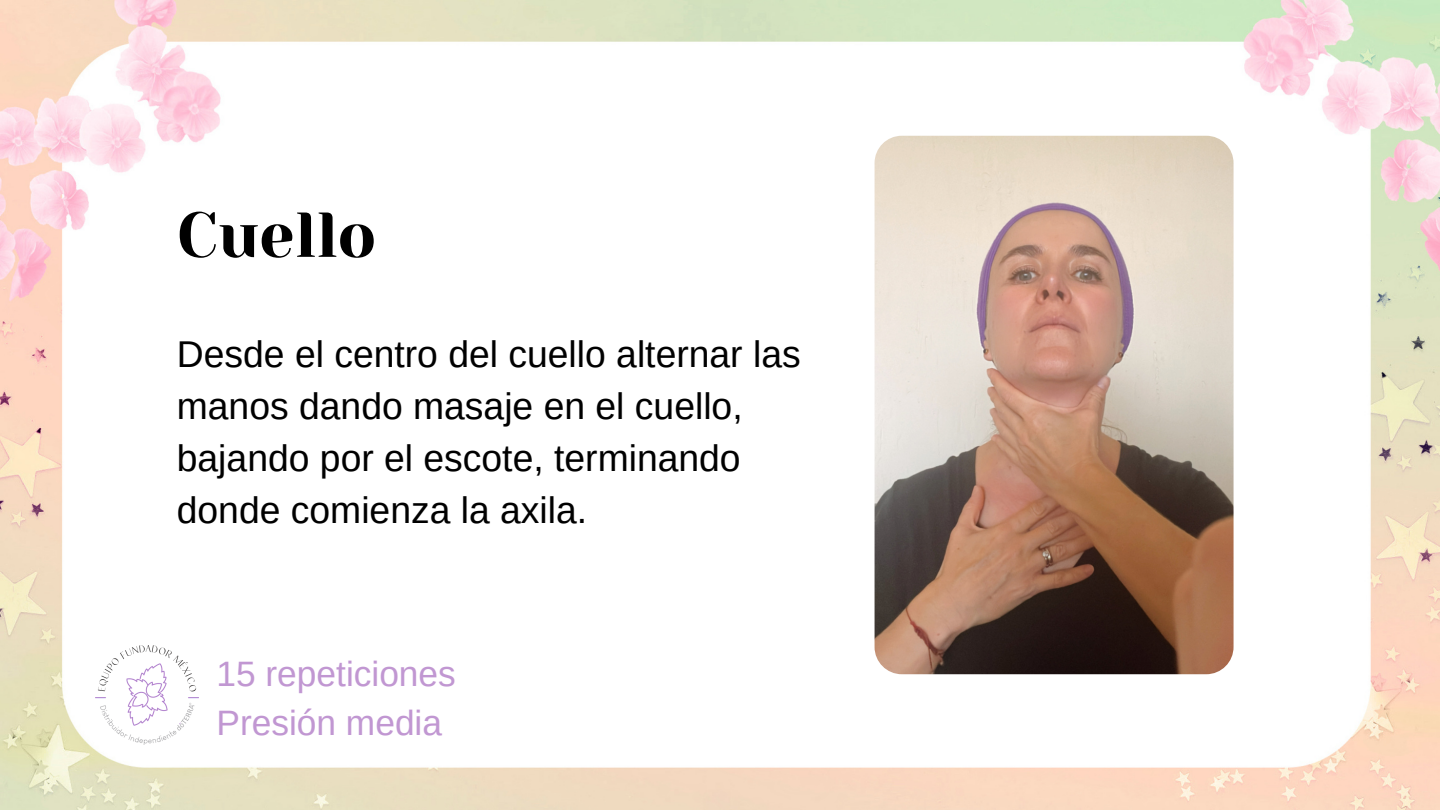
<style>
.page{position:relative;width:1440px;height:810px;background:#fff}
.page>*{position:absolute;margin:0;border:0;box-sizing:border-box;transform-origin:0 0}
.t1{font:63.3px "Yeseva One";color:#000}
.t2{font:37.3px/51.8px "Arimo";color:#000}
.t3{font:35.3px "Arimo";color:#c197d2}
</style>
<div class="page">
<img style="left:0;top:0;width:1440px;height:810px">
<img style="left:875px;top:136px;width:359px;height:538px;border-radius:27px">
<img style="left:96px;top:646px;width:103px;height:98px">
<p class="t1" style="left:177px;top:199px;width:201px">Cuello</p>
<p class="t2" style="left:177px;top:329px;width:625px">Desde el centro del cuello alternar las manos dando masaje en el cuello, bajando por el escote, terminando donde comienza la axila.</p>
<p class="t3" style="left:216px;top:654px;width:241px">15 repeticiones</p>
<p class="t3" style="left:216px;top:703px;width:227px">Presión media</p>
</div>
